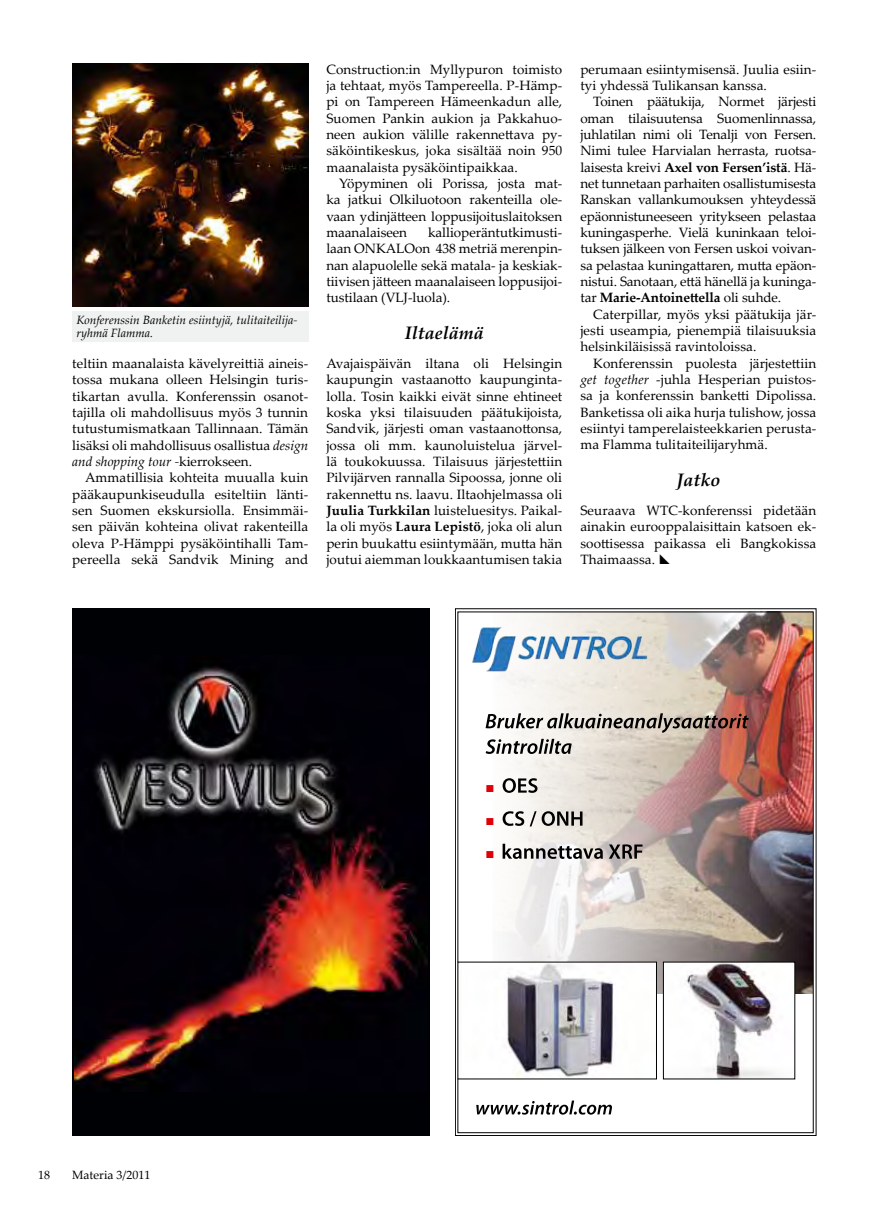
<style>
.page{position:relative;width:893px;height:1221px;background:#fff}
.page>*{position:absolute;margin:0;border:0;box-sizing:border-box;transform-origin:0 0}
.t1{font:italic 700 18px "Palatino Linotype";color:#000}
.t2{font:15px/33px "Arial";color:#e00007}
.t3{font:13.5px/16.4px "Palatino Linotype";letter-spacing:.005em;color:#000;text-align:justify}
.t4{font:italic 12px/13.5px "Palatino Linotype";color:#000}
.t5{font:12px "Palatino Linotype";color:#000}
.s1{font-style:italic}
.s2{font-weight:700}
</style>
<div class="page">
<img style="left:72px;top:64px;width:236px;height:242px">
<div style="left:72px;top:310px;width:236px;height:31px;background:#f0f1f1"></div>
<img style="left:502px;top:613px;width:310px;height:380px">
<svg style="left:476px;top:1100px;width:136px;height:14px"></svg>
<img style="left:472px;top:623px;width:182px;height:54px">
<img style="left:502px;top:963px;width:153px;height:114px">
<img style="left:665px;top:963px;width:128px;height:114px">
<div style="left:663px;top:961px;width:132px;height:118px;border:1px solid #000"></div>
<svg style="left:486px;top:713px;width:263px;height:41px;background:#b7a79f"></svg>
<svg style="left:503px;top:778px;width:34px;height:14px"></svg>
<svg style="left:503px;top:811px;width:79px;height:15px"></svg>
<svg style="left:503px;top:843px;width:140px;height:15px"></svg>
<div style="left:72px;top:608px;width:357px;height:528px;background:#000104"></div>
<img style="left:75px;top:666px;width:352px;height:425px">
<p class="t4" style="left:77px;top:312px;width:222px">Konferenssin Banketin esiintyjä, tulitaiteilija&shy;ryhmä Flamma.</p>
<p class="t3" style="left:72px;top:355px;width:238px">teltiin maanalaista kävelyreittiä aineis&shy;tossa mukana olleen Helsingin turis&shy;tikartan avulla. Konferenssin osanot&shy;tajilla oli mahdollisuus myös 3 tunnin tutustumismatkaan Tallinnaan. Tämän lisäksi oli mahdollisuus osallistua <span class="s1">design and shopping tour -</span>kierrokseen.</p>
<p class="t3" style="left:72px;top:469px;width:238px;text-indent:13px">Ammatillisia kohteita muualla kuin pääkaupunkiseudulla esiteltiin länti&shy;sen Suomen ekskursiolla. Ensimmäi&shy;sen päivän kohteina olivat rakenteilla oleva P-Hämppi pysäköintihalli Tam&shy;pereella sekä Sandvik Mining and</p>
<p class="t3" style="left:326px;top:60px;width:238px">Construction:in Myllypuron toimisto ja tehtaat, myös Tampereella. P-Hämp&shy;pi on Tampereen Hämeenkadun alle, Suomen Pankin aukion ja Pakkahuo&shy;neen aukion välille rakennettava py&shy;säköintikeskus, joka sisältää noin 950 maanalaista pysäköintipaikkaa.</p>
<p class="t3" style="left:326px;top:175px;width:238px;text-indent:13px">Yöpyminen oli Porissa, josta mat&shy;ka jatkui Olkiluotoon rakenteilla ole&shy;vaan ydinjätteen loppusijoituslaitoksen maanalaiseen</p>
<p class="t3" style="left:326px;top:224px;width:238px;text-indent:102px">kallioperäntutkimusti&shy;laan ONKALOon 438 metriä merenpin&shy;nan alapuolelle sekä matala- ja keskiak&shy;tiivisen jätteen maanalaiseen loppusijoi&shy;tustilaan (VLJ-luola).</p>
<h1 class="t1" style="left:405px;top:320px;width:81px">Iltaelämä</h1>
<p class="t3" style="left:326px;top:354px;width:238px">Avajaispäivän iltana oli Helsingin kaupungin vastaanotto kaupunginta&shy;lolla. Tosin kaikki eivät sinne ehtineet koska yksi tilaisuuden päätukijoista, Sandvik, järjesti oman vastaanottonsa, jossa oli mm. kaunoluistelua järvel&shy;lä toukokuussa. Tilaisuus järjestettiin Pilvijärven rannalla Sipoossa, jonne oli rakennettu ns. laavu. Iltaohjelmassa oli <span class="s2">Juulia Turkkilan</span> luisteluesitys. Paikal&shy;la oli myös <span class="s2">Laura Lepistö</span>, joka oli alun perin buukattu esiintymään, mutta hän joutui aiemman loukkaantumisen takia</p>
<p class="t3" style="left:580px;top:60px;width:238px">perumaan esiintymisensä. Juulia esiin&shy;tyi yhdessä Tulikansan kanssa.</p>
<p class="t3" style="left:580px;top:93px;width:238px;text-indent:13px">Toinen päätukija, Normet järjesti oman tilaisuutensa Suomenlinnassa, juhlatilan nimi oli Tenalji von Fersen.<br>Nimi tulee Harvialan herrasta, ruotsa&shy;laisesta kreivi <span class="s2">Axel von Fersen’istä</span>. Hä&shy;net tunnetaan parhaiten osallistumisesta Ranskan vallankumouksen yhteydessä epäonnistuneeseen yritykseen pelastaa kuningasperhe. Vielä kuninkaan teloi&shy;tuksen jälkeen von Fersen uskoi voivan&shy;sa pelastaa kuningattaren, mutta epäon&shy;nistui. Sanotaan, että hänellä ja kuninga&shy;tar <span class="s2">Marie-Antoinettella</span> oli suhde.</p>
<p class="t3" style="left:580px;top:305px;width:238px;text-indent:13px">Caterpillar, myös yksi päätukija jär&shy;jesti useampia, pienempiä tilaisuuksia helsinkiläisissä ravintoloissa.</p>
<p class="t3" style="left:580px;top:354px;width:238px;text-indent:13px">Konferenssin puolesta järjestettiin <span class="s1">get together</span> -juhla Hesperian puistos&shy;sa ja konferenssin banketti Dipolissa.<br>Banketissa oli aika hurja tulishow, jossa esiintyi tamperelaisteekkarien perusta&shy;ma Flamma tulitaiteilijaryhmä.</p>
<h1 class="t1" style="left:676px;top:467px;width:46px">Jatko</h1>
<p class="t3" style="left:580px;top:501px;width:237px">Seuraava WTC-konferenssi pidetään ainakin eurooppalaisittain katsoen ek&shy;soottisessa paikassa eli Bangkokissa Thaimaassa.</p>
<p class="t2" style="left:486px;top:770px;width:11px">■</p>
<p class="t2" style="left:486px;top:803px;width:11px">■ ■</p>
<p class="t5" style="left:38px;top:1165px;width:14px">18</p>
<p class="t5" style="left:72px;top:1165px;width:80px">Materia 3/2011</p>
</div>
